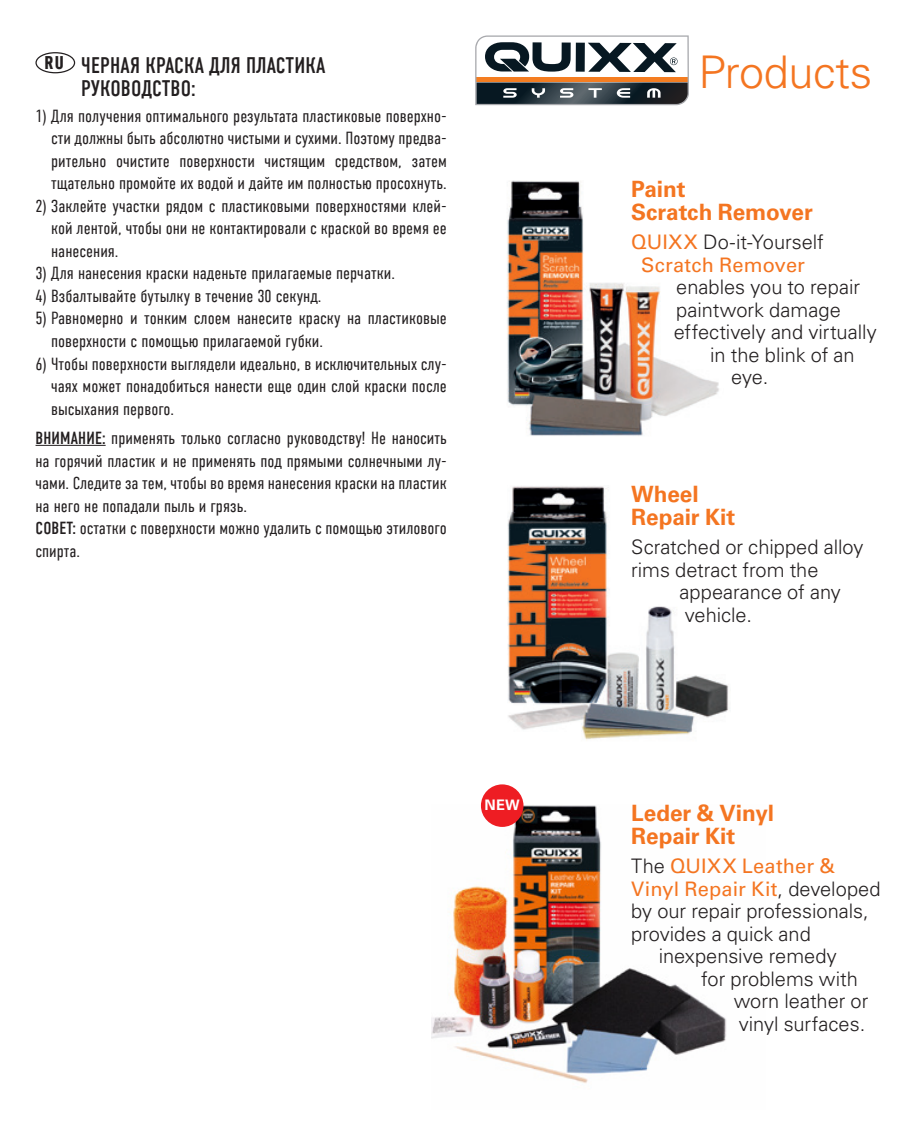
<style>
.page{position:relative;width:922px;height:1134px;background:#fff}
.page>*{position:absolute;margin:0;border:0;box-sizing:border-box;transform-origin:0 0}
.t1{font:300 45px "Univers LT Std";letter-spacing:-.01em;color:#f47521}
.t2{font:700 22.5px/22.5px "Univers LT Std";color:#f47521}
.t3{font:22.5px/22.5px "DIN Condensed";letter-spacing:.01em;color:#231f20}
.t4{font:300 20px/22.5px "Univers LT Std";color:#231f20}
.t5{font:20px/22.5px "Univers LT Std";letter-spacing:.01em;color:#f47521;text-align:center}
.t6{font:300 17.5px/22.5px "DIN Condensed";color:#231f20;text-align:justify}
.t7{font:700 14.5px "Univers LT Std";color:#fff}
.s1{font-weight:400}
.s2{font-weight:300;color:#231f20}
</style>
<div class="page">
<img style="left:507px;top:180px;width:212px;height:256px">
<img style="left:431px;top:804px;width:296px;height:280px">
<img style="left:507px;top:486px;width:222px;height:255px">
<svg style="left:475px;top:35px;width:213px;height:70px"></svg>
<div style="left:481px;top:784px;width:42px;height:43px;background:#ee1d23;border-radius:50%"></div>
<hr style="left:36px;top:445px;width:70px;height:1px;background:#231f20">
<div style="left:35px;top:52px;width:40px;height:21px;border:1px solid #231f20;border-radius:50%"></div>
<p class="t3" style="left:81px;top:55px;width:246px;text-indent:-37px"><sup>RU</sup> ЧЕРНАЯ КРАСКА ДЛЯ ПЛАСТИКА<br>РУКОВОДСТВО:</p>
<p class="t6" style="left:51px;top:105px;width:397px;text-indent:-16px">1) Для получения оптимального результата пластиковые поверхно&shy;сти должны быть абсолютно чистыми и сухими. Поэтому предва&shy;рительно очистите поверхности чистящим средством, затем тщательно промойте их водой и дайте им полностью просохнуть.</p>
<p class="t6" style="left:51px;top:195px;width:397px;text-indent:-16px">2) Заклейте участки рядом с пластиковыми поверхностями клей&shy;кой лентой, чтобы они не контактировали с краской во время ее нанесения.</p>
<p class="t6" style="left:35px;top:262px;width:361px">3) Для нанесения краски наденьте прилагаемые перчатки.</p>
<p class="t6" style="left:35px;top:285px;width:288px">4) Взбалтывайте бутылку в течение 30 секунд.</p>
<p class="t6" style="left:51px;top:307px;width:397px;text-indent:-16px">5) Равномерно и тонким слоем нанесите краску на пластиковые поверхности с помощью прилагаемой губки.</p>
<p class="t6" style="left:51px;top:352px;width:397px;text-indent:-16px">6) Чтобы поверхности выглядели идеально, в исключительных слу&shy;чаях может понадобиться нанести еще один слой краски после высыхания первого.</p>
<p class="t6" style="left:35px;top:427px;width:413px;text-align:left"><span class="s1">ВНИМАНИЕ:</span> применять только согласно руководству! Не наносить на горячий пластик и не применять под прямыми солнечными лу&shy;чами. Следите за тем, чтобы во время нанесения краски на пластик на него не попадали пыль и грязь.<br><span class="s1">СОВЕТ:</span> остатки с поверхности можно удалить с помощью этилового спирта.</p>
<p class="t7" style="left:484px;top:796px;width:37px">NEW</p>
<h1 class="t1" style="left:698px;top:44px;width:175px">Products</h1>
<p class="t2" style="left:631px;top:178px;width:183px">Paint<br>Scratch Remover</p>
<p class="t5" style="left:631px;top:231px;width:194px">QUIXX <span class="s2">Do-it-Yourself<br></span>Scratch Remover</p>
<p class="t4" style="left:676px;top:276px;width:185px">enables you to repair</p>
<p class="t4" style="left:676px;top:298px;width:166px">paintwork damage</p>
<p class="t4" style="left:673px;top:321px;width:204px">effectively and virtually</p>
<p class="t4" style="left:710px;top:343px;width:146px">in the blink of an</p>
<p class="t4" style="left:731px;top:366px;width:39px">eye.</p>
<p class="t2" style="left:631px;top:483px;width:105px">Wheel<br>Repair Kit</p>
<p class="t4" style="left:631px;top:536px;width:234px">Scratched or chipped alloy rims detract from the</p>
<p class="t4" style="left:679px;top:581px;width:163px">appearance of any vehicle.</p>
<p class="t2" style="left:631px;top:802px;width:144px">Leder &amp; Vinyl<br>Repair Kit</p>
<p class="t5" style="left:631px;top:855px;width:205px"><span class="s2">The</span> QUIXX Leather &amp;</p>
<p class="t5" style="left:631px;top:878px;width:251px">Vinyl Repair Kit<span class="s2">, developed</span></p>
<p class="t4" style="left:631px;top:900px;width:239px">by our repair professionals,</p>
<p class="t4" style="left:631px;top:922px;width:181px">provides a quick and</p>
<p class="t4" style="left:658px;top:945px;width:179px">inexpensive remedy</p>
<p class="t4" style="left:701px;top:967px;width:158px">for problems with</p>
<p class="t4" style="left:733px;top:990px;width:136px">worn leather or</p>
<p class="t4" style="left:738px;top:1012px;width:128px">vinyl surfaces.</p>
</div>
